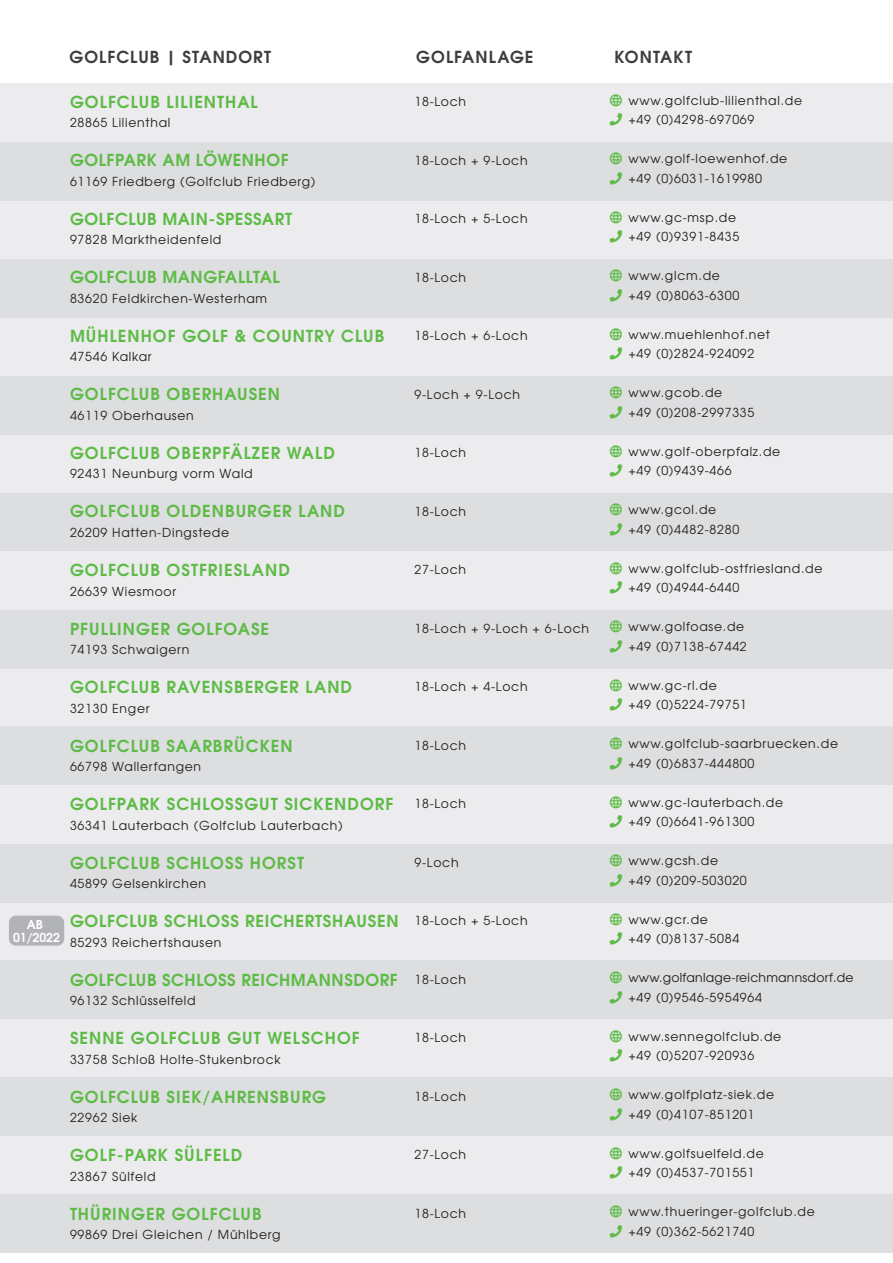
<style>
.page{position:relative;width:893px;height:1263px;background:#fff}
.page>*{position:absolute;margin:0;border:0;box-sizing:border-box;transform-origin:0 0}
.t1{font:700 16.5px "Te X Gyre Adventor";letter-spacing:.06em;color:#5dbb46}
.t2{font:700 16.5px "Te X Gyre Adventor";letter-spacing:.03em;color:#5dbb46}
.t3{font:700 16.5px "Te X Gyre Adventor";letter-spacing:.06em;color:#3e3e3f}
.t4{font:12.45px/19.5px "Te X Gyre Adventor";letter-spacing:.06em;color:#231f20}
.t5{font:12.45px/19.5px "Te X Gyre Adventor";letter-spacing:.02em;color:#231f20}
.t6{font:700 12.3px/13.5px "Te X Gyre Adventor";color:#fff;text-align:center}
</style>
<div class="page">
<div style="left:0;top:143px;width:893px;height:58px;background:#dddee0"></div>
<div style="left:0;top:201px;width:893px;height:58px;background:#ececee"></div>
<div style="left:0;top:318px;width:893px;height:58px;background:#ececee"></div>
<div style="left:0;top:435px;width:893px;height:58px;background:#ececee"></div>
<div style="left:0;top:83px;width:893px;height:59px;background:#ececee"></div>
<div style="left:0;top:259px;width:893px;height:59px;background:#dddee0"></div>
<div style="left:0;top:377px;width:893px;height:58px;background:#dddee0"></div>
<div style="left:0;top:493px;width:893px;height:59px;background:#dddee0"></div>
<div style="left:0;top:552px;width:893px;height:58px;background:#ececee"></div>
<div style="left:0;top:668px;width:893px;height:59px;background:#ececee"></div>
<div style="left:0;top:727px;width:893px;height:58px;background:#dddee0"></div>
<div style="left:0;top:785px;width:893px;height:59px;background:#ececee"></div>
<div style="left:0;top:610px;width:893px;height:58px;background:#dddee0"></div>
<div style="left:0;top:902px;width:893px;height:58px;background:#ececee"></div>
<div style="left:0;top:1019px;width:893px;height:58px;background:#ececee"></div>
<div style="left:0;top:1136px;width:893px;height:58px;background:#ececee"></div>
<div style="left:0;top:960px;width:893px;height:59px;background:#dddee0"></div>
<div style="left:0;top:1077px;width:893px;height:59px;background:#dddee0"></div>
<div style="left:0;top:1194px;width:893px;height:59px;background:#dddee0"></div>
<div style="left:0;top:844px;width:893px;height:58px;background:#dddee0"></div>
<div style="left:9px;top:916px;width:55px;height:30px;background:#b2b3b7;border-radius:7px"></div>
<h1 class="t3" style="left:69px;top:42px;width:203px">GOLFCLUB | STANDORT</h1>
<h1 class="t3" style="left:416px;top:42px;width:119px">GOLFANLAGE</h1>
<h1 class="t3" style="left:614px;top:42px;width:79px">KONTAKT</h1>
<p class="t6" style="left:13px;top:916px;width:49px">AB<br>01/2022</p>
<h1 class="t1" style="left:70px;top:88px;width:189px">GOLFCLUB LILIENTHAL</h1>
<p class="t4" style="left:70px;top:112px;width:102px">28865 Lilienthal</p>
<h1 class="t2" style="left:70px;top:146px;width:220px">GOLFPARK AM LÖWENHOF</h1>
<p class="t4" style="left:70px;top:171px;width:247px">61169 Friedberg (Golfclub Friedberg)</p>
<h1 class="t2" style="left:70px;top:205px;width:223px">GOLFCLUB MAIN-SPESSART</h1>
<p class="t4" style="left:70px;top:229px;width:153px">97828 Marktheidenfeld</p>
<h1 class="t2" style="left:70px;top:263px;width:211px">GOLFCLUB MANGFALLTAL</h1>
<p class="t4" style="left:70px;top:288px;width:199px">83620 Feldkirchen-Westerham</p>
<h1 class="t1" style="left:70px;top:322px;width:316px">MÜHLENHOF GOLF &amp; COUNTRY CLUB</h1>
<p class="t4" style="left:70px;top:346px;width:83px">47546 Kalkar</p>
<h1 class="t1" style="left:70px;top:380px;width:212px">GOLFCLUB OBERHAUSEN</h1>
<p class="t4" style="left:70px;top:405px;width:125px">46119 Oberhausen</p>
<h1 class="t1" style="left:70px;top:439px;width:266px">GOLFCLUB OBERPFÄLZER WALD</h1>
<p class="t4" style="left:70px;top:463px;width:184px">92431 Neunburg vorm Wald</p>
<h1 class="t1" style="left:70px;top:497px;width:277px">GOLFCLUB OLDENBURGER LAND</h1>
<p class="t4" style="left:70px;top:522px;width:161px">26209 Hatten-Dingstede</p>
<h1 class="t1" style="left:70px;top:556px;width:221px">GOLFCLUB OSTFRIESLAND</h1>
<p class="t4" style="left:70px;top:580px;width:108px">26639 Wiesmoor</p>
<h1 class="t1" style="left:70px;top:614px;width:201px">PFULLINGER GOLFOASE</h1>
<p class="t4" style="left:70px;top:639px;width:121px">74193 Schwaigern</p>
<h1 class="t1" style="left:70px;top:673px;width:284px">GOLFCLUB RAVENSBERGER LAND</h1>
<p class="t4" style="left:70px;top:697px;width:81px">32130 Enger</p>
<h1 class="t1" style="left:70px;top:731px;width:224px">GOLFCLUB SAARBRÜCKEN</h1>
<p class="t4" style="left:70px;top:756px;width:133px">66798 Wallerfangen</p>
<h1 class="t1" style="left:70px;top:790px;width:325px">GOLFPARK SCHLOSSGUT SICKENDORF</h1>
<p class="t4" style="left:70px;top:814px;width:274px">36341 Lauterbach (Golfclub Lauterbach)</p>
<h1 class="t1" style="left:70px;top:848px;width:236px">GOLFCLUB SCHLOSS HORST</h1>
<p class="t4" style="left:70px;top:873px;width:138px">45899 Gelsenkirchen</p>
<h1 class="t1" style="left:70px;top:907px;width:330px">GOLFCLUB SCHLOSS REICHERTSHAUSEN</h1>
<p class="t4" style="left:70px;top:931px;width:153px">85293 Reichertshausen</p>
<h1 class="t2" style="left:70px;top:965px;width:329px">GOLFCLUB SCHLOSS REICHMANNSDORF</h1>
<p class="t4" style="left:70px;top:990px;width:127px">96132 Schlüsselfeld</p>
<h1 class="t1" style="left:70px;top:1024px;width:291px">SENNE GOLFCLUB GUT WELSCHOF</h1>
<p class="t4" style="left:70px;top:1048px;width:212px">33758 Schloß Holte-Stukenbrock</p>
<h1 class="t1" style="left:70px;top:1082px;width:258px">GOLFCLUB SIEK/AHRENSBURG</h1>
<p class="t4" style="left:70px;top:1107px;width:69px">22962 Siek</p>
<h1 class="t1" style="left:70px;top:1141px;width:174px">GOLF-PARK SÜLFELD</h1>
<p class="t4" style="left:70px;top:1165px;width:87px">23867 Sülfeld</p>
<h1 class="t1" style="left:70px;top:1199px;width:193px">THÜRINGER GOLFCLUB</h1>
<p class="t4" style="left:70px;top:1224px;width:212px">99869 Drei Gleichen / Mühlberg</p>
<p class="t4" style="left:414px;top:91px;width:53px">18-Loch</p>
<p class="t4" style="left:414px;top:150px;width:115px">18-Loch + 9-Loch</p>
<p class="t4" style="left:414px;top:208px;width:115px">18-Loch + 5-Loch</p>
<p class="t4" style="left:414px;top:267px;width:53px">18-Loch</p>
<p class="t4" style="left:414px;top:325px;width:115px">18-Loch + 6-Loch</p>
<p class="t4" style="left:414px;top:384px;width:107px">9-Loch + 9-Loch</p>
<p class="t4" style="left:414px;top:442px;width:53px">18-Loch</p>
<p class="t4" style="left:414px;top:501px;width:53px">18-Loch</p>
<p class="t4" style="left:414px;top:559px;width:53px">27-Loch</p>
<p class="t4" style="left:414px;top:618px;width:176px">18-Loch + 9-Loch + 6-Loch</p>
<p class="t4" style="left:414px;top:676px;width:115px">18-Loch + 4-Loch</p>
<p class="t4" style="left:414px;top:735px;width:53px">18-Loch</p>
<p class="t4" style="left:414px;top:793px;width:53px">18-Loch</p>
<p class="t4" style="left:414px;top:852px;width:46px">9-Loch</p>
<p class="t4" style="left:414px;top:910px;width:115px">18-Loch + 5-Loch</p>
<p class="t4" style="left:414px;top:969px;width:53px">18-Loch</p>
<p class="t4" style="left:414px;top:1027px;width:53px">18-Loch</p>
<p class="t4" style="left:414px;top:1086px;width:53px">18-Loch</p>
<p class="t4" style="left:414px;top:1144px;width:53px">27-Loch</p>
<p class="t4" style="left:414px;top:1203px;width:53px">18-Loch</p>
<p class="t4" style="left:628px;top:89px;width:175px">www.golfclub-lilienthal.de +49 (0)4298-697069</p>
<p class="t4" style="left:628px;top:148px;width:160px">www.golf-loewenhof.de +49 (0)6031-1619980</p>
<p class="t4" style="left:628px;top:206px;width:112px">www.gc-msp.de +49 (0)9391-8435</p>
<p class="t4" style="left:628px;top:265px;width:112px">www.glcm.de +49 (0)8063-6300</p>
<p class="t4" style="left:628px;top:323px;width:143px">www.muehlenhof.net +49 (0)2824-924092</p>
<p class="t4" style="left:628px;top:382px;width:128px">www.gcob.de<br>+49 (0)208-2997335</p>
<p class="t4" style="left:628px;top:440px;width:153px">www.golf-oberpfalz.de +49 (0)9439-466</p>
<p class="t4" style="left:628px;top:499px;width:112px">www.gcol.de +49 (0)4482-8280</p>
<p class="t4" style="left:628px;top:557px;width:196px">www.golfclub-ostfriesland.de +49 (0)4944-6440</p>
<p class="t4" style="left:628px;top:616px;width:120px">www.golfoase.de +49 (0)7138-67442</p>
<p class="t4" style="left:628px;top:674px;width:120px">www.gc-rl.de<br>+49 (0)5224-79751</p>
<p class="t4" style="left:628px;top:733px;width:211px">www.golfclub-saarbruecken.de +49 (0)6837-444800</p>
<p class="t4" style="left:628px;top:791px;width:156px">www.gc-lauterbach.de +49 (0)6641-961300</p>
<p class="t4" style="left:628px;top:850px;width:120px">www.gcsh.de<br>+49 (0)209-503020</p>
<p class="t4" style="left:628px;top:908px;width:112px">www.gcr.de<br>+49 (0)8137-5084</p>
<p class="t5" style="left:628px;top:967px;width:227px">www.golfanlage-reichmannsdorf.de +49 (0)9546-5954964</p>
<p class="t4" style="left:628px;top:1025px;width:154px">www.sennegolfclub.de +49 (0)5207-920936</p>
<p class="t4" style="left:628px;top:1084px;width:147px">www.golfplatz-siek.de +49 (0)4107-851201</p>
<p class="t4" style="left:628px;top:1142px;width:137px">www.golfsuelfeld.de +49 (0)4537-701551</p>
<p class="t4" style="left:628px;top:1201px;width:188px">www.thueringer-golfclub.de +49 (0)362-5621740</p>
</div>
